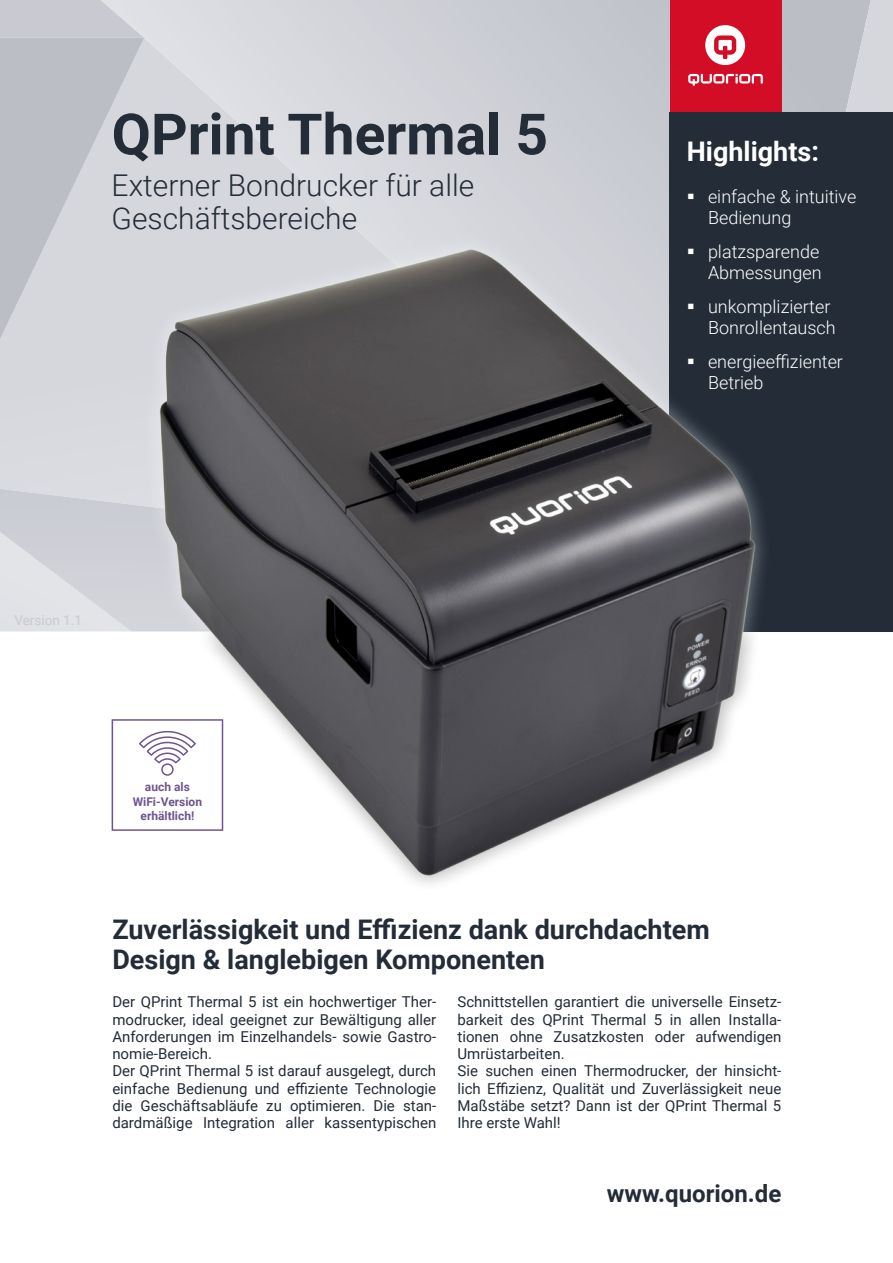
<style>
.page{position:relative;width:893px;height:1263px;background:#fff}
.page>*{position:absolute;margin:0;border:0;box-sizing:border-box;transform-origin:0 0}
.Überschrift_1{font:700 57px "Roboto";color:#232c37}
.Untertitel{font:300 30px/33px "Roboto";color:#232c37}
.Überschrfit_2{font:700 27px/30px "Roboto";color:#232c37}
.Überschrfit_2_weiß{font:700 27px "Roboto";color:#fff}
.Internetadresse{font:700 24px "Roboto";color:#232c37}
.t1{font:300 18px/21px "Roboto";color:#fff}
.Fließtext{font:15px/17.2px "Roboto";color:#232c37;text-align:justify}
.Version{font:13.5px "Roboto";color:#c9cad1}
.t2{font:700 12px/14.4px "Roboto";color:#6f558e;text-align:center}
</style>
<div class="page">
<div style="left:0;top:339px;width:101px;height:150px;background:#d7d9de"></div>
<svg style="left:0;top:489px;width:141px;height:142px;background:#d6d7dd"></svg>
<svg style="left:101px;top:0;width:569px;height:577px;background:#d2d3d9"></svg>
<svg style="left:0;top:0;width:144px;height:339px;background:#c8cad1"></svg>
<svg style="left:781px;top:0;width:112px;height:112px;background:#c4c4cb"></svg>
<div style="left:670px;top:112px;width:223px;height:519px;background:#232c37"></div>
<div style="left:141px;top:230px;width:632px;height:662px;background:#fff;opacity:.5"></div>
<img style="left:157px;top:242px;width:601px;height:636px">
<div style="left:670px;top:0;width:111px;height:112px;background:#d40d27"></div>
<svg style="left:688px;top:74px;width:75px;height:12px"></svg>
<svg style="left:705px;top:25px;width:40px;height:40px"></svg>
<svg style="left:112px;top:719px;width:111px;height:112px"></svg>
<svg style="left:688px;top:249px;width:5px;height:5px"></svg>
<svg style="left:688px;top:304px;width:5px;height:5px"></svg>
<svg style="left:688px;top:358px;width:5px;height:6px"></svg>
<p class="Überschrift_1" style="left:112px;top:94px;width:438px">QPrint Thermal 5</p>
<p class="Untertitel" style="left:112px;top:168px;width:364px">Externer Bondrucker für alle<br>Geschäftsbereiche</p>
<p class="Überschrfit_2_weiß" style="left:687px;top:132px;width:134px">Highlights:</p>
<p class="t1" style="left:708px;top:186px;width:150px">einfache &amp; intuitive<br>Bedienung</p>
<p class="t1" style="left:708px;top:240px;width:115px">platzsparende<br>Abmessungen</p>
<p class="t1" style="left:708px;top:295px;width:129px">unkomplizierter<br>Bonrollentausch</p>
<p class="t1" style="left:708px;top:350px;width:137px">energieeffizienter<br>Betrieb</p>
<p class="Version" style="left:14px;top:610px;width:69px">Version 1.1</p>
<p class="t2" style="left:133px;top:779px;width:71px">auch als<br>WiFi-Version erhältlich!</p>
<p class="Überschrfit_2" style="left:112px;top:913px;width:599px">Zuverlässigkeit und Effizienz dank durchdachtem<br>Design &amp; langlebigen Komponenten</p>
<p class="Fließtext" style="left:112px;top:993px;width:325px">Der QPrint Thermal 5 ist ein hochwertiger Ther&shy;modrucker, ideal geeignet zur Bewältigung aller Anforderungen im Einzelhandels- sowie Gastro&shy;nomie-Bereich.</p>
<p class="Fließtext" style="left:112px;top:1062px;width:325px">Der QPrint Thermal 5 ist darauf ausgelegt, durch einfache Bedienung und effiziente Technologie die Geschäftsabläufe zu optimieren. Die stan&shy;dardmäßige Integration aller kassentypischen</p>
<p class="Fließtext" style="left:457px;top:993px;width:325px">Schnittstellen garantiert die universelle Einsetz&shy;barkeit des QPrint Thermal 5 in allen Installa&shy;tionen ohne Zusatzkosten oder aufwendigen Umrüstarbeiten.</p>
<p class="Fließtext" style="left:457px;top:1062px;width:325px">Sie suchen einen Thermodrucker, der hinsicht&shy;lich Effizienz, Qualität und Zuverlässigkeit neue Maßstäbe setzt? Dann ist der QPrint Thermal 5<br>Ihre erste Wahl!</p>
<p class="Internetadresse" style="left:607px;top:1177px;width:176px">www.quorion.de</p>
</div>
